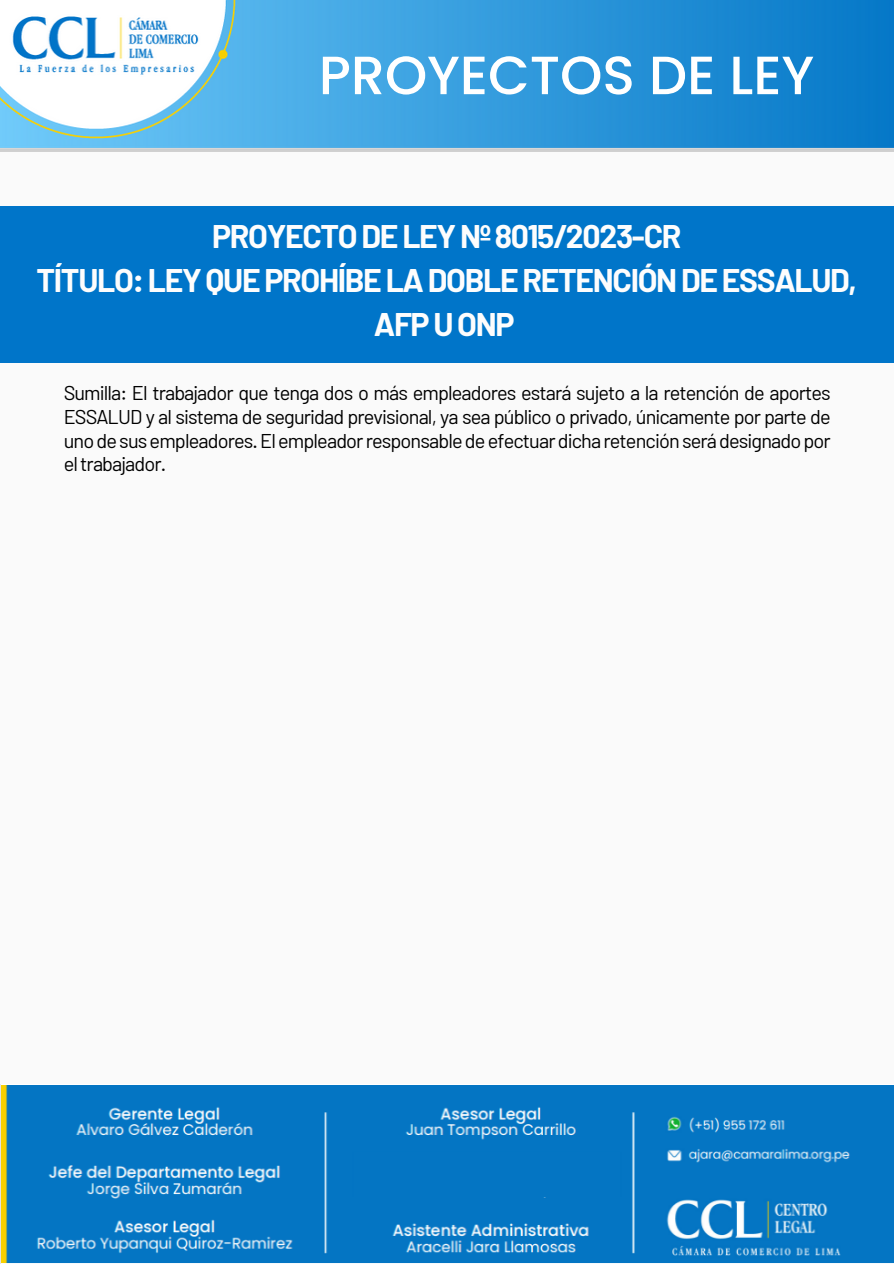
<style>
.page{position:relative;width:894px;height:1264px;background:#fff}
.page>*{position:absolute;margin:0;border:0;box-sizing:border-box;transform-origin:0 0}
.t1{font:500 53.85px "Poppins";color:#fff}
.t2{font:700 31.95px/43.8px "Barlow";letter-spacing:-.04em;color:#fdfdfd;text-align:center}
.t3{font:19.95px/23.7px "Barlow";letter-spacing:-.045em;color:#000;text-align:justify}
</style>
<div class="page">
<div style="left:0;top:0;width:893px;height:1263px;background:#fafafa"></div>
<img style="left:0;top:0;width:893px;height:152px">
<div style="left:0;top:206px;width:893px;height:157px;background:#0075c9"></div>
<img style="left:0;top:1084px;width:893px;height:179px">
<p class="t1" style="left:319px;top:38px;width:496px">PROYECTOS DE LEY</p>
<h1 class="t2" style="left:37px;top:213px;width:821px">PROYECTO DE LEY Nº 8015/2023-CR<br>TÍTULO: LEY QUE PROHÍBE LA DOBLE RETENCIÓN DE ESSALUD,<br>AFP U ONP</h1>
<h2 class="t3" style="left:64px;top:380px;width:768px">Sumilla: El trabajador que tenga dos o más empleadores estará sujeto a la retención de aportes ESSALUD y al sistema de seguridad previsional, ya sea público o privado, únicamente por parte de uno de sus empleadores. El empleador responsable de efectuar dicha retención será designado por el trabajador.</h2>
</div>
